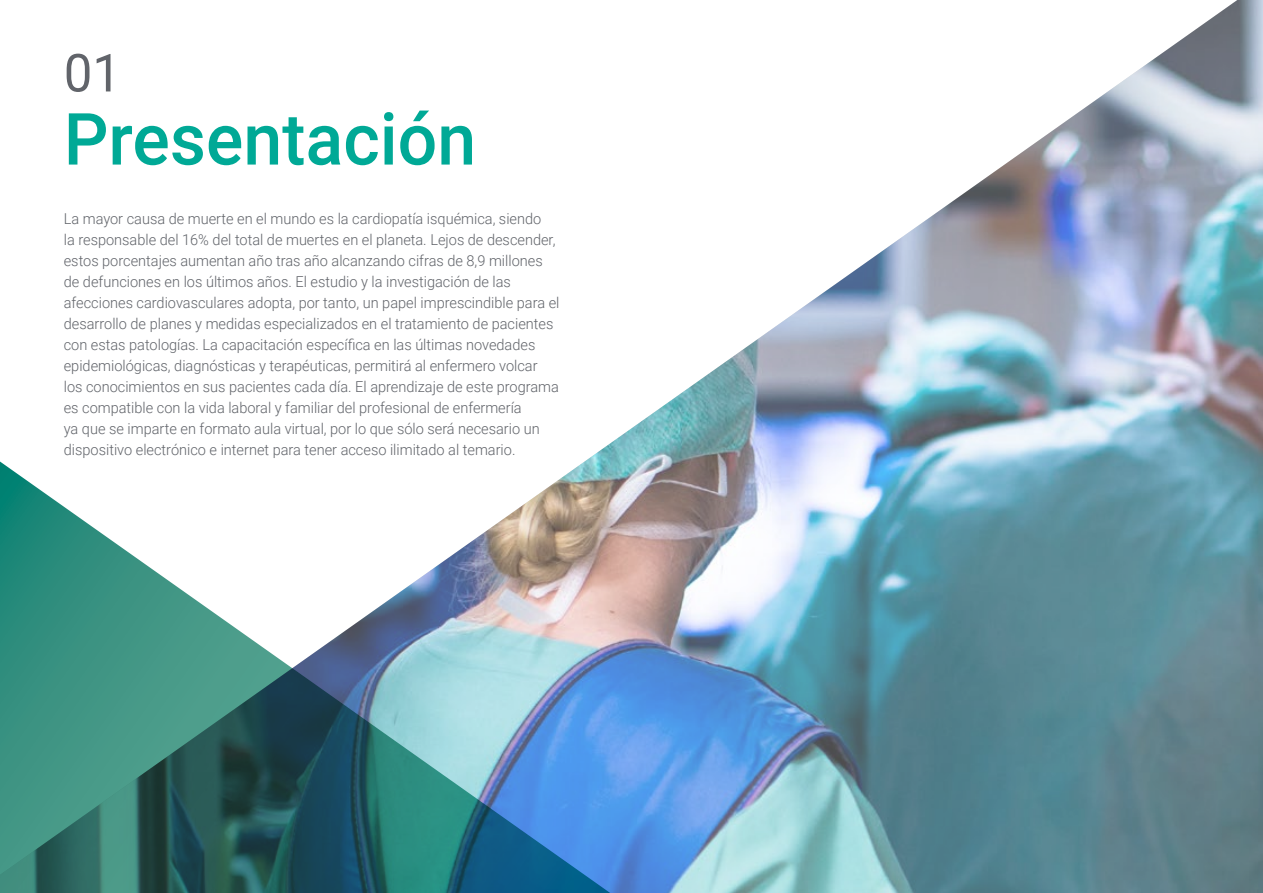
<style>
.page{position:relative;width:1263px;height:893px;background:#fff}
.page>*{position:absolute;margin:0;border:0;box-sizing:border-box;transform-origin:0 0}
.t1{font:500 72px "Roboto";color:#00a996}
.t2{font:52.5px "Roboto";color:#61646a}
.t3{font:300 15px/21px "Roboto";color:#61646a}
</style>
<div class="page">
<img style="left:606px;top:0;width:657px;height:893px">
<svg style="left:0;top:446px;width:640px;height:447px"></svg>
<h2 class="t2" style="left:64px;top:36px;width:59px">01</h2>
<h1 class="t1" style="left:64px;top:89px;width:414px">Presentación</h1>
<p class="t3" style="left:64px;top:207px;width:497px">La mayor causa de muerte en el mundo es la cardiopatía isquémica, siendo<br>la responsable del 16% del total de muertes en el planeta. Lejos de descender, estos porcentajes aumentan año tras año alcanzando cifras de 8,9 millones de defunciones en los últimos años. El estudio y la investigación de las afecciones cardiovasculares adopta, por tanto, un papel imprescindible para el desarrollo de planes y medidas especializados en el tratamiento de pacientes con estas patologías. La capacitación específica en las últimas novedades epidemiológicas, diagnósticas y terapéuticas, permitirá al enfermero volcar los conocimientos en sus pacientes cada día. El aprendizaje de este programa es compatible con la vida laboral y familiar del profesional de enfermería<br>ya que se imparte en formato aula virtual, por lo que sólo será necesario un dispositivo electrónico e internet para tener acceso ilimitado al temario.</p>
</div>
